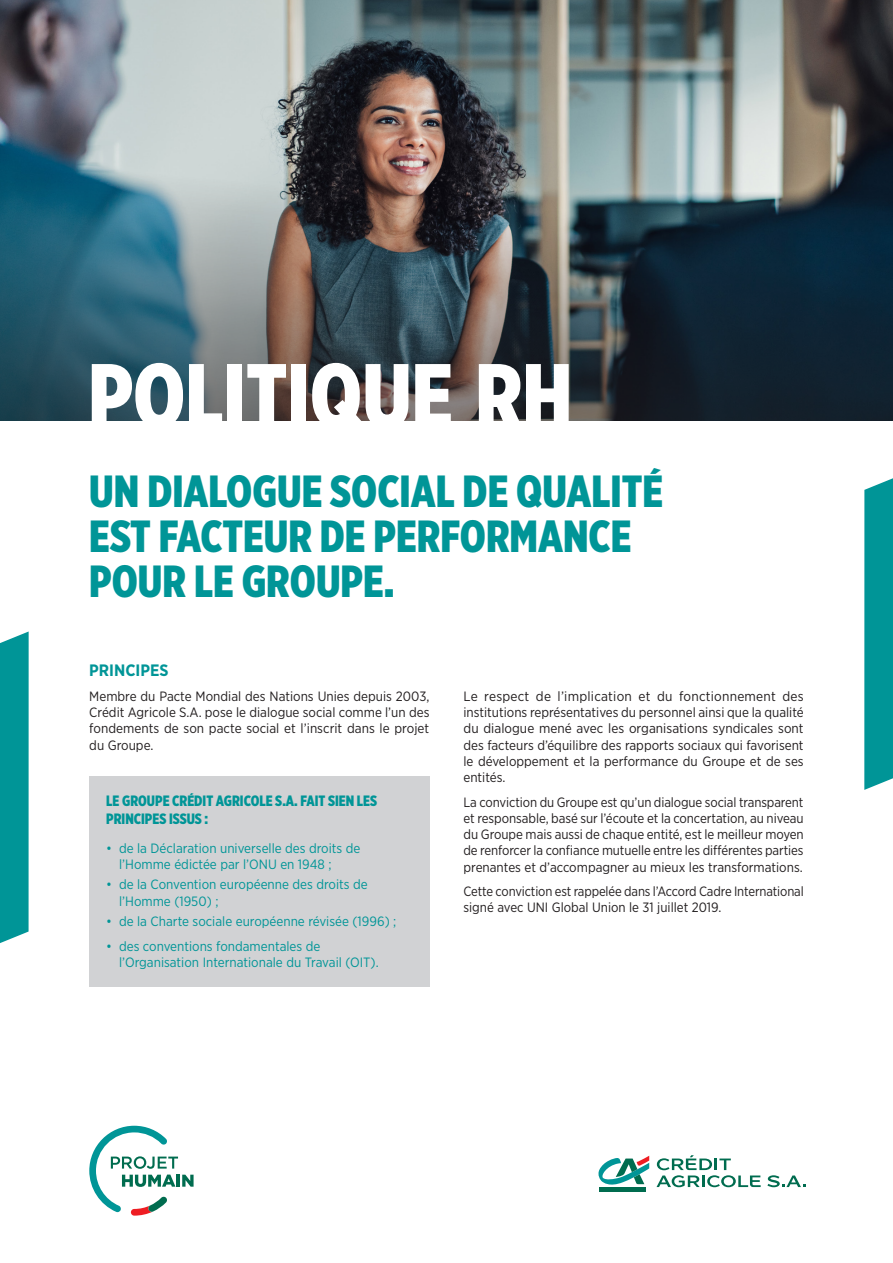
<style>
.page{position:relative;width:893px;height:1263px;background:#fff}
.page>*{position:absolute;margin:0;border:0;box-sizing:border-box;transform-origin:0 0}
.t1{font:900 90px "Gotham X Narrow";color:#fff}
.t2{font:900 45px/45px "Gotham X Narrow";color:#009597}
.t3{font:700 16.5px "Gotham Narrow";color:#009597}
.t4{font:900 15px/18px "Gotham X Narrow";color:#009597}
.t5{font:13.5px/16.2px "Gotham Narrow";color:#231f20;text-align:justify}
.t6{font:13.5px/16.2px "Gotham Narrow";color:#009597}
</style>
<div class="page">
<svg style="left:0;top:631px;width:29px;height:312px;background:#0d9a9c"></svg>
<svg style="left:864px;top:478px;width:29px;height:312px;background:#0d9a9c"></svg>
<svg style="left:89px;top:1126px;width:105px;height:89px"></svg>
<hr style="left:599px;top:1187px;width:47px;height:4px;background:#006c4f">
<svg style="left:598px;top:1156px;width:51px;height:29px"></svg>
<svg style="left:656px;top:1155px;width:105px;height:32px"></svg>
<svg style="left:767px;top:1175px;width:39px;height:12px"></svg>
<img style="left:0;top:0;width:893px;height:138px">
<img style="left:0;top:138px;width:893px;height:283px">
<div style="left:89px;top:777px;width:340px;height:67px;background:#d1d2d4"></div>
<div style="left:89px;top:825px;width:340px;height:64px;background:#d1d2d4"></div>
<div style="left:89px;top:862px;width:340px;height:63px;background:#d1d2d4"></div>
<div style="left:89px;top:923px;width:340px;height:64px;background:#d1d2d4"></div>
<h1 class="t1" style="left:88px;top:339px;width:485px">POLITIQUE RH</h1>
<h2 class="t2" style="left:89px;top:468px;width:575px">UN DIALOGUE SOCIAL DE QUALITÉ<br>EST FACTEUR DE PERFORMANCE<br>POUR LE GROUPE.</h2>
<p class="t3" style="left:89px;top:660px;width:81px">PRINCIPES</p>
<p class="t5" style="left:89px;top:688px;width:342px">Membre du Pacte Mondial des Nations Unies depuis 2003, Crédit Agricole S.A. pose le dialogue social comme l’un des fondements de son pacte social et l’inscrit dans le projet du Groupe.</p>
<p class="t4" style="left:106px;top:791px;width:272px">LE GROUPE CRÉDIT AGRICOLE S.A. FAIT SIEN LES<br>PRINCIPES ISSUS :</p>
<p class="t6" style="left:119px;top:840px;width:243px;text-indent:-13px">• de la Déclaration universelle des droits de l’Homme édictée par l’ONU en 1948 ;</p>
<p class="t6" style="left:119px;top:876px;width:250px;text-indent:-13px">• de la Convention européenne des droits de l’Homme (1950) ;</p>
<p class="t6" style="left:106px;top:913px;width:292px">• de la Charte sociale européenne révisée (1996) ;</p>
<p class="t6" style="left:119px;top:938px;width:261px;text-indent:-13px">• des conventions fondamentales de l’Organisation Internationale du Travail (OIT).</p>
<p class="t5" style="left:463px;top:688px;width:342px">Le respect de l’implication et du fonctionnement des institutions représentatives du personnel ainsi que la qualité du dialogue mené avec les organisations syndicales sont des facteurs d’équilibre des rapports sociaux qui favorisent le développement et la performance du Groupe et de ses entités.</p>
<p class="t5" style="left:463px;top:793px;width:342px">La conviction du Groupe est qu’un dialogue social transparent et responsable, basé sur l’écoute et la concertation, au niveau du Groupe mais aussi de chaque entité, est le meilleur moyen de renforcer la confiance mutuelle entre les différentes parties prenantes et d’accompagner au mieux les transformations.</p>
<p class="t5" style="left:463px;top:883px;width:342px">Cette conviction est rappelée dans l’Accord Cadre International signé avec UNI Global Union le 31 juillet 2019.</p>
</div>
